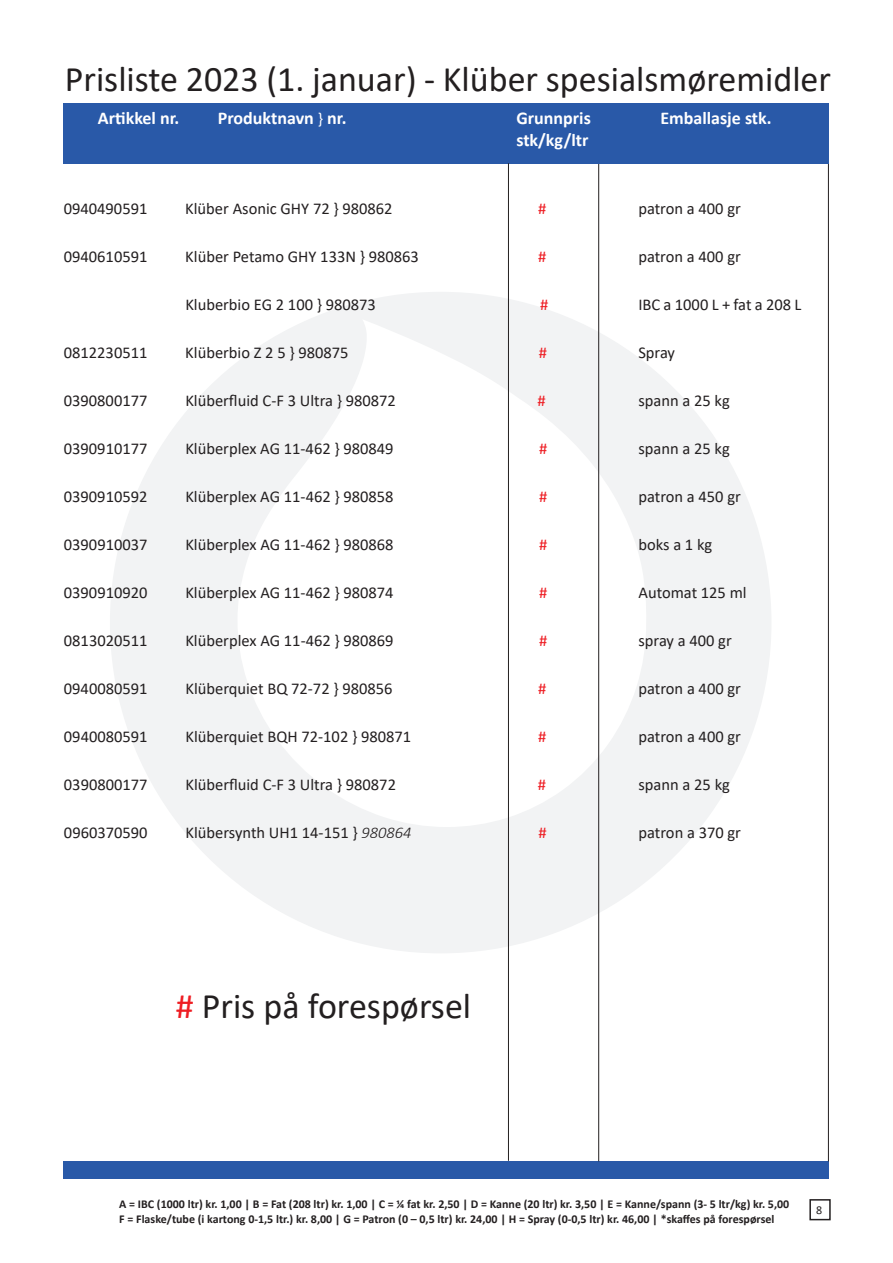
<style>
.page{position:relative;width:893px;height:1263px;background:#fff}
.page>*{position:absolute;margin:0;border:0;box-sizing:border-box;transform-origin:0 0}
.t1{font:36px "Calibri";color:#231f20}
.t2{font:700 18px "Calibri";color:#fff}
.t3{font:16.5px "Calibri";color:#231f20}
.t4{font:16.5px "Calibri";color:#ee1d23}
.t5{font:700 12px/14.4px "Calibri";color:#231f20}
.t6{font:12px "Calibri";color:#231f20}
.s1{font-weight:400;font-size:16.5px}
.s2{font-weight:300;font-style:italic}
.s3{color:#ee1d23}
</style>
<div class="page">
<svg style="left:110px;top:292px;width:661px;height:661px"></svg>
<div style="left:809px;top:1199px;width:22px;height:21px;border:2px solid #231f20"></div>
<div style="left:63px;top:1161px;width:766px;height:17px;background:#2959a8"></div>
<hr style="left:828px;top:137px;width:1px;height:1024px;background:#231f20">
<hr style="left:598px;top:163px;width:1px;height:998px;background:#231f20">
<div style="left:64px;top:103px;width:765px;height:60px;background:#2959a8"></div>
<hr style="left:508px;top:163px;width:1px;height:998px;background:#231f20">
<h1 class="t1" style="left:65px;top:54px;width:768px">Prisliste 2023 (1. januar) - Klüber spesialsmøremidler</h1>
<p class="t2" style="left:98px;top:105px;width:83px">Artikkel nr.</p>
<p class="t2" style="left:218px;top:105px;width:130px">Produktnavn <span class="s1">}</span> nr.</p>
<p class="t2" style="left:516px;top:105px;width:76px">Grunnpris</p>
<p class="t2" style="left:660px;top:105px;width:113px">Emballasje stk.</p>
<p class="t2" style="left:516px;top:127px;width:74px">stk/kg/ltr</p>
<p class="t3" style="left:64px;top:197px;width:85px">0940490591</p>
<p class="t3" style="left:185px;top:197px;width:209px">Klüber Asonic GHY 72 } 980862</p>
<p class="t4" style="left:538px;top:197px;width:10px">#</p>
<p class="t3" style="left:638px;top:197px;width:104px">patron a 400 gr</p>
<p class="t3" style="left:64px;top:245px;width:85px">0940610591</p>
<p class="t3" style="left:185px;top:245px;width:235px">Klüber Petamo GHY 133N } 980863</p>
<p class="t4" style="left:538px;top:245px;width:10px">#</p>
<p class="t3" style="left:638px;top:245px;width:104px">patron a 400 gr</p>
<p class="t3" style="left:185px;top:293px;width:192px">Kluberbio EG 2 100 } 980873</p>
<p class="t4" style="left:540px;top:293px;width:10px">#</p>
<p class="t3" style="left:638px;top:293px;width:165px">IBC a 1000 L + fat a 208 L</p>
<p class="t3" style="left:64px;top:341px;width:85px">0812230511</p>
<p class="t3" style="left:185px;top:341px;width:165px">Klüberbio Z 2 5 } 980875</p>
<p class="t4" style="left:539px;top:341px;width:10px">#</p>
<p class="t3" style="left:638px;top:341px;width:38px">Spray</p>
<p class="t3" style="left:64px;top:389px;width:85px">0390800177</p>
<p class="t3" style="left:185px;top:389px;width:212px">Klüberfluid C-F 3 Ultra } 980872</p>
<p class="t4" style="left:538px;top:389px;width:10px">#</p>
<p class="t3" style="left:638px;top:389px;width:93px">spann a 25 kg</p>
<p class="t3" style="left:64px;top:437px;width:85px">0390910177</p>
<p class="t3" style="left:185px;top:437px;width:210px">Klüberplex AG 11-462 } 980849</p>
<p class="t4" style="left:539px;top:437px;width:10px">#</p>
<p class="t3" style="left:638px;top:437px;width:93px">spann a 25 kg</p>
<p class="t3" style="left:64px;top:485px;width:85px">0390910592</p>
<p class="t3" style="left:185px;top:485px;width:210px">Klüberplex AG 11-462 } 980858</p>
<p class="t4" style="left:539px;top:485px;width:10px">#</p>
<p class="t3" style="left:638px;top:485px;width:104px">patron a 450 gr</p>
<p class="t3" style="left:64px;top:533px;width:85px">0390910037</p>
<p class="t3" style="left:185px;top:533px;width:210px">Klüberplex AG 11-462 } 980868</p>
<p class="t4" style="left:539px;top:533px;width:10px">#</p>
<p class="t3" style="left:638px;top:533px;width:75px">boks a 1 kg</p>
<p class="t3" style="left:64px;top:581px;width:85px">0390910920</p>
<p class="t3" style="left:185px;top:581px;width:210px">Klüberplex AG 11-462 } 980874</p>
<p class="t4" style="left:539px;top:581px;width:10px">#</p>
<p class="t3" style="left:638px;top:581px;width:110px">Automat 125 ml</p>
<p class="t3" style="left:64px;top:629px;width:85px">0813020511</p>
<p class="t3" style="left:185px;top:629px;width:210px">Klüberplex AG 11-462 } 980869</p>
<p class="t4" style="left:539px;top:629px;width:10px">#</p>
<p class="t3" style="left:638px;top:629px;width:95px">spray a 400 gr</p>
<p class="t3" style="left:64px;top:677px;width:85px">0940080591</p>
<p class="t3" style="left:185px;top:677px;width:209px">Klüberquiet BQ 72-72 } 980856</p>
<p class="t4" style="left:538px;top:677px;width:10px">#</p>
<p class="t3" style="left:638px;top:677px;width:104px">patron a 400 gr</p>
<p class="t3" style="left:64px;top:725px;width:85px">0940080591</p>
<p class="t3" style="left:185px;top:725px;width:227px">Klüberquiet BQH 72-102 } 980871</p>
<p class="t4" style="left:538px;top:725px;width:10px">#</p>
<p class="t3" style="left:638px;top:725px;width:104px">patron a 400 gr</p>
<p class="t3" style="left:64px;top:773px;width:85px">0390800177</p>
<p class="t3" style="left:185px;top:773px;width:212px">Klüberfluid C-F 3 Ultra } 980872</p>
<p class="t4" style="left:538px;top:773px;width:10px">#</p>
<p class="t3" style="left:638px;top:773px;width:93px">spann a 25 kg</p>
<p class="t3" style="left:64px;top:821px;width:85px">0960370590</p>
<p class="t3" style="left:185px;top:821px;width:228px">Klübersynth UH1 14-151 } <span class="s2">980864</span></p>
<p class="t4" style="left:538px;top:821px;width:10px">#</p>
<p class="t3" style="left:638px;top:821px;width:104px">patron a 370 gr</p>
<h1 class="t1" style="left:176px;top:981px;width:297px"><span class="s3">#</span> Pris på forespørsel</h1>
<p class="t5" style="left:119px;top:1197px;width:671px">A = IBC (1000 ltr) kr. 1,00 | B = Fat (208 ltr) kr. 1,00 | C = ¼ fat kr. 2,50 | D = Kanne (20 ltr) kr. 3,50 | E = Kanne/spann (3- 5 ltr/kg) kr. 5,00<br>F = Flaske/tube (i kartong 0-1,5 ltr.) kr. 8,00 | G = Patron (0 – 0,5 ltr) kr. 24,00 | H = Spray (0-0,5 ltr) kr. 46,00 | *skaffes på forespørsel</p>
<p class="t6" style="left:816px;top:1202px;width:8px">8</p>
</div>
